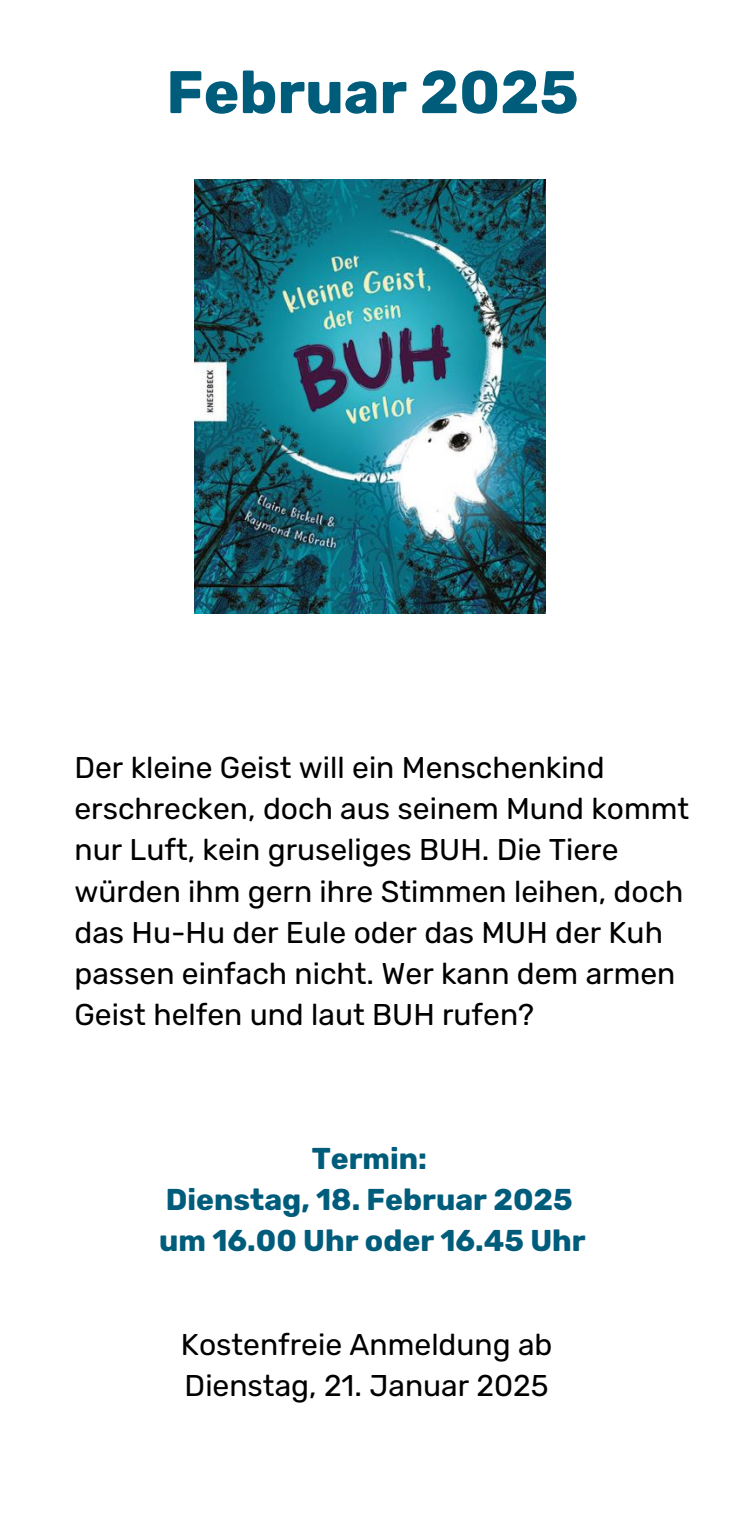
<style>
.page{position:relative;width:745px;height:1530px;background:#fff}
.page>*{position:absolute;margin:0;border:0;box-sizing:border-box;transform-origin:0 0}
.t1{font:700 60px "Rubik";color:#005c7b}
.t2{font:30px/41.2px "Rubik";color:#000}
.t3{font:700 30px/41.2px "Rubik";color:#005c7b;text-align:center}
</style>
<div class="page">
<img style="left:195px;top:180px;width:350px;height:433px">
<h1 class="t1" style="left:166px;top:57px;width:414px">Februar 2025</h1>
<p class="t2" style="left:74px;top:747px;width:616px">Der kleine Geist will ein Menschenkind erschrecken, doch aus seinem Mund kommt nur Luft, kein gruseliges BUH. Die Tiere würden ihm gern ihre Stimmen leihen, doch das Hu-Hu der Eule oder das MUH der Kuh passen einfach nicht. Wer kann dem armen Geist helfen und laut BUH rufen?</p>
<p class="t3" style="left:159px;top:1138px;width:428px">Termin:<br>Dienstag, 18. Februar 2025 um 16.00 Uhr oder 16.45 Uhr</p>
<h2 class="t2" style="left:181px;top:1324px;width:373px">Kostenfreie Anmeldung ab</h2>
<p class="t2" style="left:185px;top:1366px;width:365px">Dienstag, 21. Januar 2025</p>
</div>
